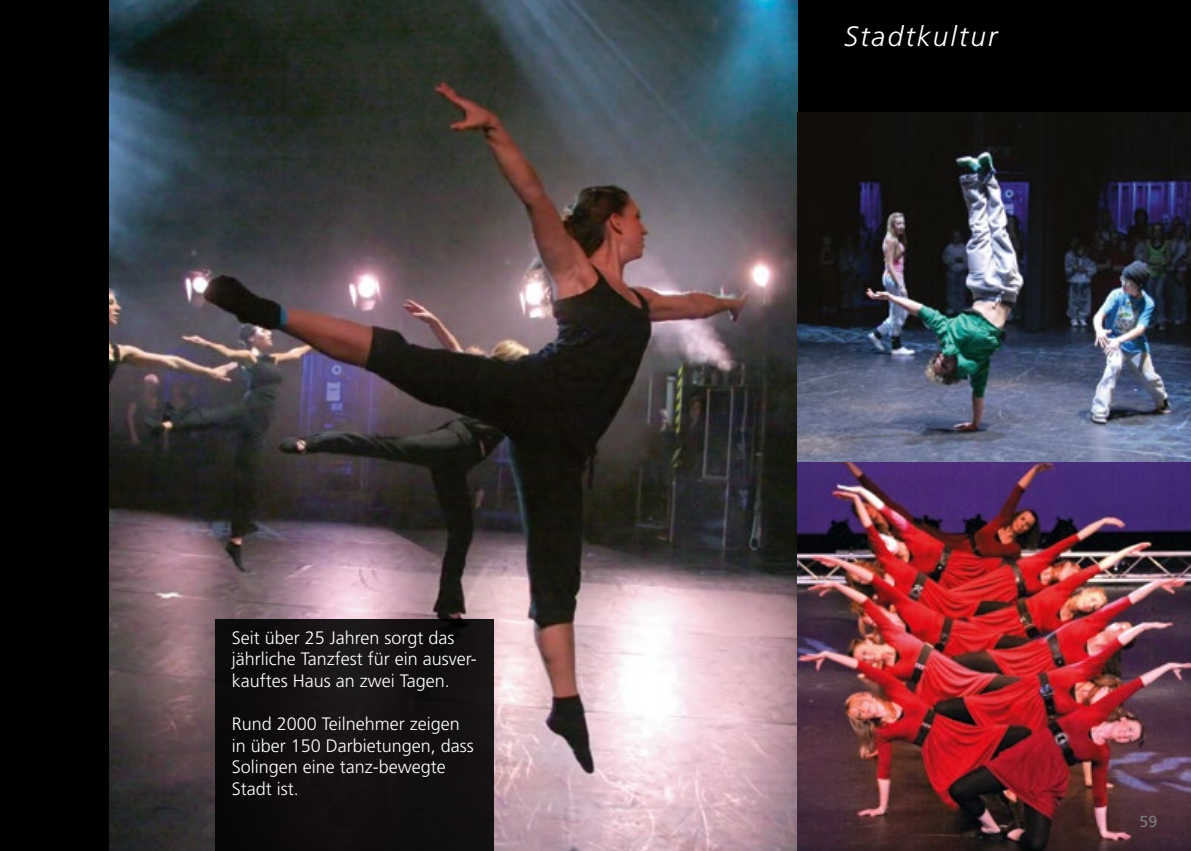
<style>
.page{position:relative;width:1191px;height:851px;background:#fff}
.page>*{position:absolute;margin:0;border:0;box-sizing:border-box;transform-origin:0 0}
.t1{font:italic 300 28px "Frutiger";letter-spacing:.075em;color:#fff}
.t2{font:300 18px/21.6px "Frutiger";color:#fff}
.t3{font:16px "Frutiger";color:#7c7b7b}
</style>
<div class="page">
<div style="left:765px;top:0;width:426px;height:245px;background:#000"></div>
<img style="left:108px;top:0;width:689px;height:850px">
<div style="left:0;top:0;width:108px;height:850px;background:#000"></div>
<img style="left:797px;top:112px;width:394px;height:350px">
<img style="left:797px;top:462px;width:394px;height:388px">
<div style="left:215px;top:619px;width:279px;height:231px;background:#130f10"></div>
<p class="t2" style="left:232px;top:626px;width:246px">Seit über 25 Jahren sorgt das jährliche Tanzfest für ein ausver&shy;kauftes Haus an zwei Tagen.</p>
<p class="t2" style="left:232px;top:713px;width:244px">Rund 2000 Teilnehmer zeigen in über 150 Darbietungen, dass<br>Solingen eine tanz-bewegte<br>Stadt ist.</p>
<h1 class="t1" style="left:844px;top:20px;width:155px">Stadtkultur</h1>
<p class="t3" style="left:1139px;top:811px;width:19px">59</p>
</div>
